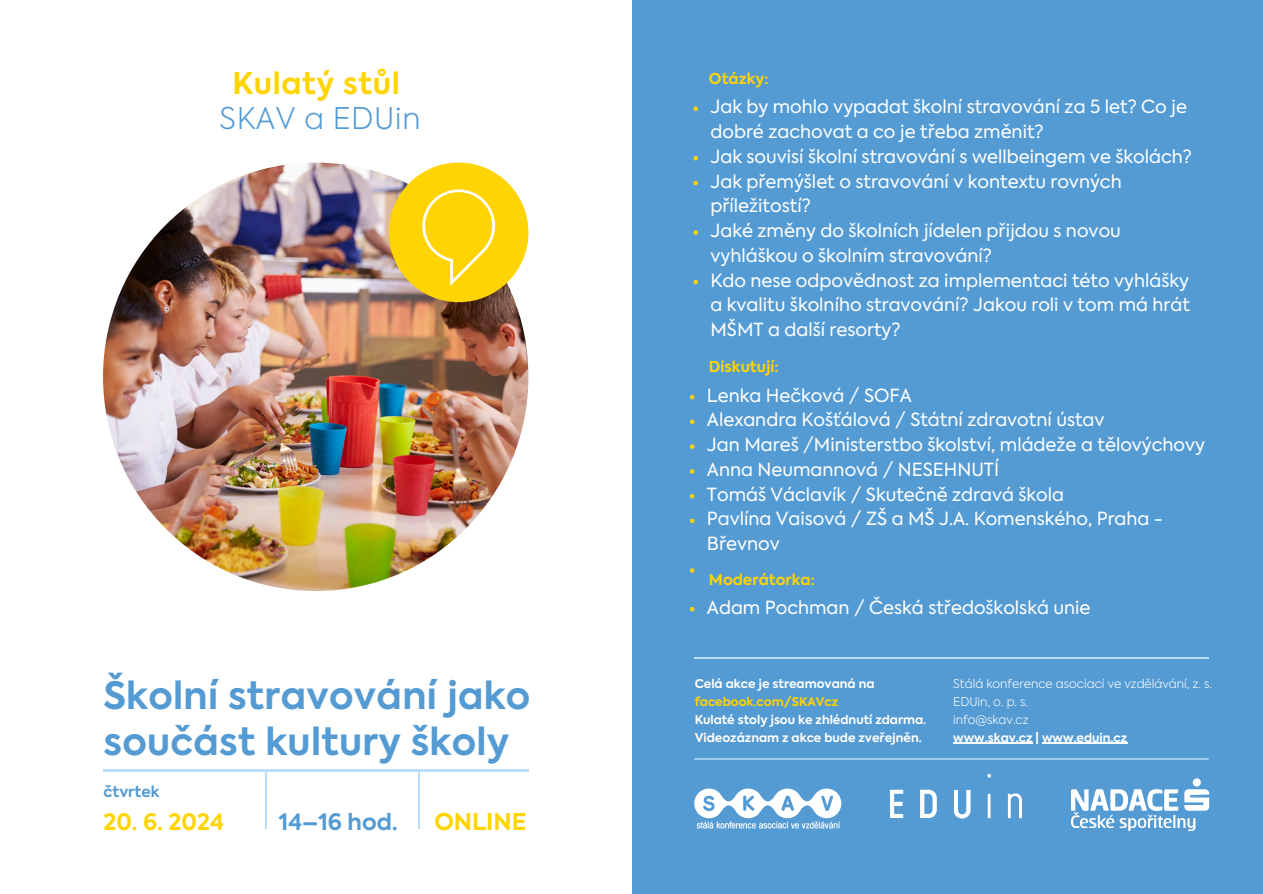
<style>
.page{position:relative;width:1263px;height:894px;background:#fff}
.page>*{position:absolute;margin:0;border:0;box-sizing:border-box;transform-origin:0 0}
.t1{font:700 37.5px/46.2px "Axiforma";letter-spacing:.01em;color:#549bd4}
.t2{font:700 29.7px/34.8px "Axiforma";letter-spacing:.025em;color:#ffd400;text-align:center}
.t3{font:700 22.95px "Axiforma";color:#ffd400}
.t4{font:700 22.5px "Axiforma";color:#ffd400}
.t5{font:700 22.5px "Axiforma";color:#549bd4}
.t6{font:18px/24.8px "Axiforma";color:#fff}
.t7{font:700 15px "Axiforma";color:#ffd400}
.t8{font:700 15px "Axiforma";color:#549bd4}
.t9{font:700 12px/18px "Axiforma";color:#fff}
.t10{font:300 12px/18px "Axiforma";color:#fff}
.t11{font:700 12px "Axiforma";color:#ffd400}
.s1{font-weight:300;color:#549bd4}
</style>
<div class="page">
<div style="left:631px;top:0;width:632px;height:893px;background:#549bd4"></div>
<img style="left:103px;top:162px;width:425px;height:428px;border-radius:50%">
<hr style="left:103px;top:769px;width:425px;height:1px;background:#badcf4">
<hr style="left:418px;top:770px;width:2px;height:58px;background:#badcf4">
<hr style="left:265px;top:769px;width:1px;height:59px;background:#badcf4">
<div style="left:389px;top:162px;width:139px;height:140px;background:#ffd400;border-radius:50%"></div>
<svg style="left:422px;top:189px;width:73px;height:97px"></svg>
<svg style="left:694px;top:788px;width:147px;height:40px"></svg>
<svg style="left:890px;top:789px;width:13px;height:28px"></svg>
<svg style="left:920px;top:789px;width:17px;height:28px"></svg>
<svg style="left:954px;top:809px;width:16px;height:9px"></svg>
<hr style="left:694px;top:656px;width:515px;height:2px;background:#badcf4">
<hr style="left:694px;top:758px;width:515px;height:1px;background:#badcf4">
<svg style="left:987px;top:773px;width:4px;height:44px"></svg>
<svg style="left:1008px;top:793px;width:14px;height:24px"></svg>
<div style="left:1193px;top:778px;width:8px;height:8px;background:#fff;border-radius:50%"></div>
<svg style="left:1071px;top:789px;width:138px;height:41px"></svg>
<svg style="left:690px;top:395px;width:4px;height:4px"></svg>
<svg style="left:690px;top:419px;width:4px;height:5px"></svg>
<svg style="left:690px;top:444px;width:4px;height:5px"></svg>
<svg style="left:690px;top:469px;width:4px;height:4px"></svg>
<svg style="left:690px;top:494px;width:4px;height:4px"></svg>
<svg style="left:690px;top:518px;width:4px;height:5px"></svg>
<svg style="left:690px;top:568px;width:4px;height:4px"></svg>
<svg style="left:693px;top:106px;width:5px;height:5px"></svg>
<svg style="left:693px;top:156px;width:5px;height:4px"></svg>
<svg style="left:693px;top:181px;width:5px;height:4px"></svg>
<svg style="left:693px;top:230px;width:5px;height:5px"></svg>
<svg style="left:693px;top:280px;width:5px;height:4px"></svg>
<hr style="left:953px;top:742px;width:80px;height:1px;background:#fff">
<hr style="left:1042px;top:742px;width:85px;height:1px;background:#fff">
<svg style="left:690px;top:607px;width:4px;height:4px"></svg>
<h6 class="t2" style="left:220px;top:69px;width:203px">Kulatý stůl<br><span class="s1">SKAV a EDUin</span></h6>
<p class="t7" style="left:709px;top:72px;width:61px">Otázky:</p>
<p class="t6" style="left:710px;top:96px;width:478px">Jak by mohlo vypadat školní stravování za 5 let? Co je dobré zachovat a co je třeba změnit?</p>
<p class="t6" style="left:710px;top:145px;width:483px">Jak souvisí školní stravování s wellbeingem ve školách?</p>
<p class="t6" style="left:710px;top:170px;width:413px">Jak přemýšlet o stravování v kontextu rovných příležitostí?</p>
<p class="t6" style="left:710px;top:220px;width:412px">Jaké změny do školních jídelen přijdou s novou vyhláškou o školním stravování?</p>
<p class="t6" style="left:710px;top:269px;width:481px;text-align:justify">Kdo nese odpovědnost za implementaci této vyhlášky a kvalitu školního stravování? Jakou roli v tom má hrát MŠMT a další resorty?</p>
<p class="t7" style="left:709px;top:360px;width:71px">Diskutují:</p>
<h1 class="t6" style="left:707px;top:384px;width:206px">Lenka Hečková / SOFA</h1>
<h6 class="t6" style="left:707px;top:409px;width:399px">Alexandra Košťálová / Státní zdravotní ústav</h6>
<h4 class="t6" style="left:707px;top:434px;width:500px">Jan Mareš /Ministerstbo školství, mládeže a tělovýchovy</h4>
<h4 class="t6" style="left:707px;top:458px;width:294px">Anna Neumannová / NESEHNUTÍ</h4>
<h3 class="t6" style="left:707px;top:483px;width:359px">Tomáš Václavík / Skutečně zdravá škola</h3>
<h6 class="t6" style="left:707px;top:508px;width:458px">Pavlína Vaisová / ZŠ a MŠ J.A. Komenského, Praha -<br>Břevnov</h6>
<p class="t7" style="left:709px;top:573px;width:107px">Moderátorka:</p>
<p class="t6" style="left:707px;top:596px;width:385px">Adam Pochman / Česká středoškolská unie</p>
<p class="t1" style="left:103px;top:675px;width:429px">Školní stravování jako součást kultury školy</p>
<p class="t9" style="left:695px;top:675px;width:181px">Celá akce je streamovaná na</p>
<p class="t11" style="left:695px;top:696px;width:145px">facebook.com/SKAVcz</p>
<h6 class="t9" style="left:695px;top:711px;width:233px">Kulaté stoly jsou ke zhlédnutí zdarma.<br>Videozáznam z akce bude zveřejněn.</h6>
<p class="t8" style="left:103px;top:785px;width:58px">čtvrtek</p>
<p class="t4" style="left:103px;top:812px;width:122px">20. 6. 2024</p>
<p class="t5" style="left:279px;top:812px;width:120px">14–16 hod.</p>
<p class="t3" style="left:434px;top:811px;width:93px">ONLINE</p>
<p class="t10" style="left:953px;top:675px;width:260px">Stálá konference asociací ve vzdělávání, z. s.<br>EDUin, o. p. s.</p>
<p class="t10" style="left:953px;top:711px;width:77px">info@skav.cz</p>
<p class="t9" style="left:953px;top:729px;width:176px">www.skav.cz | www.eduin.cz</p>
</div>
